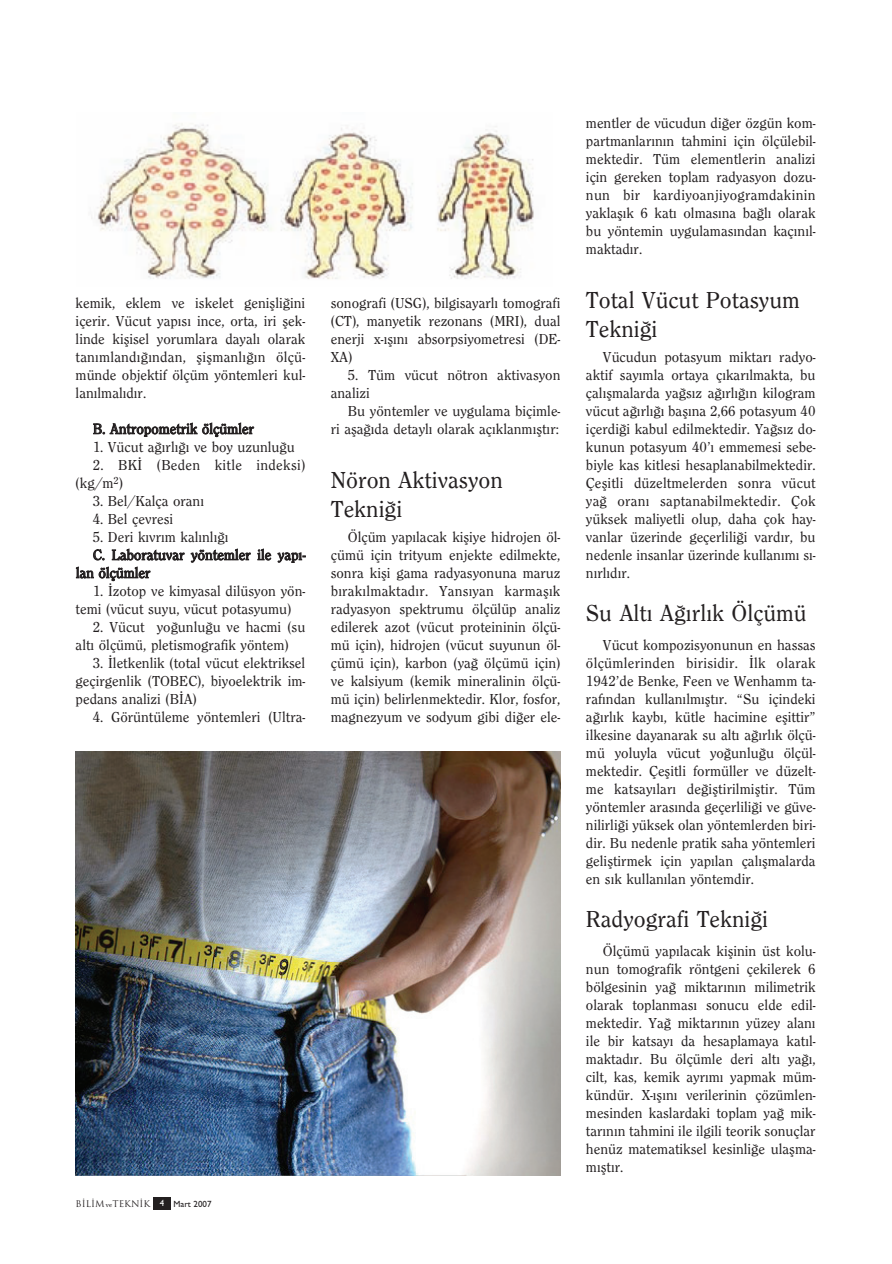
<style>
.page{position:relative;width:892px;height:1264px;background:#fff}
.page>*{position:absolute;margin:0;border:0;box-sizing:border-box;transform-origin:0 0}
.t1{font:500 24px/28.8px "Clearface";color:#231f20}
.t2{font:500 15px/18px "Clearface";color:#231f20;text-align:justify}
.t3{font:500 15px/18px "Clearface";letter-spacing:.02em;color:#231f20}
.t4{font:9px "Trajan";color:#231f20}
.s1{font-family:"Bookman";font-weight:300;font-size:6px}
.s2{font-family:"Gill Sans";font-weight:500;color:#fff}
.s3{font-family:"Gill Sans";font-weight:500}
</style>
<div class="page">
<img style="left:75px;top:123px;width:486px;height:1087px">
<p class="t2" style="left:76px;top:294px;width:231px">kemik, eklem ve iskelet geniflli¤ini içerir. Vücut yap›s› ince, orta, iri flek&shy;linde kiflisel yorumlara dayal› olarak tan›mland›¤›ndan, fliflmanl›¤›n ölçü&shy;münde objektif ölçüm yöntemleri kul&shy;lan›lmal›d›r.</p>
<p class="t2" style="left:93px;top:419px;width:163px">B. Antropometrik ölçümler</p>
<p class="t2" style="left:93px;top:438px;width:204px">1. Vücut a¤›rl›¤› ve boy uzunlu¤u</p>
<p class="t3" style="left:76px;top:456px;width:231px;text-indent:17px">2. BK‹ (Beden kitle indeksi) (kg/m<sup>2</sup>)</p>
<p class="t2" style="left:93px;top:492px;width:113px">3. Bel/Kalça oran›</p>
<p class="t2" style="left:93px;top:510px;width:82px">4. Bel çevresi</p>
<p class="t2" style="left:93px;top:528px;width:137px">5. Deri k›vr›m kal›nl›¤›</p>
<p class="t2" style="left:93px;top:545px;width:214px">C. Laboratuvar yöntemler ile yap›-</p>
<p class="t2" style="left:76px;top:563px;width:76px">lan ölçümler</p>
<p class="t2" style="left:76px;top:582px;width:231px;text-indent:17px">1. ‹zotop ve kimyasal dilüsyon yön&shy;temi (vücut suyu, vücut potasyumu)</p>
<p class="t2" style="left:76px;top:618px;width:231px;text-indent:17px">2. Vücut yo¤unlu¤u ve hacmi (su alt› ölçümü, pletismografik yöntem)</p>
<p class="t2" style="left:76px;top:654px;width:231px;text-indent:17px">3. ‹letkenlik (total vücut elektriksel geçirgenlik (TOBEC), biyoelektrik im&shy;pedans analizi (B‹A)</p>
<p class="t2" style="left:93px;top:708px;width:214px">4. Görüntüleme yöntemleri (Ultra-</p>
<p class="t2" style="left:331px;top:294px;width:231px">sonografi (USG), bilgisayarl› tomografi (CT), manyetik rezonans (MRI), dual enerji x-›fl›n› absorpsiyometresi (DE-XA)</p>
<p class="t2" style="left:331px;top:366px;width:231px;text-indent:17px">5. Tüm vücut nötron aktivasyon analizi</p>
<p class="t2" style="left:331px;top:402px;width:231px;text-align:right">Bu yöntemler ve uygulama biçimle-<br>ri afla¤›da detayl› olarak aç›klanm›flt›r:</p>
<h1 class="t1" style="left:331px;top:465px;width:173px">Nöron Aktivasyon<br>Tekni¤i</h1>
<p class="t2" style="left:331px;top:528px;width:231px;text-indent:17px">Ölçüm yap›lacak kifliye hidrojen öl&shy;çümü için trityum enjekte edilmekte, sonra kifli gama radyasyonuna maruz b›rak›lmaktad›r. Yans›yan karmafl›k radyasyon spektrumu ölçülüp analiz edilerek azot (vücut proteininin ölçü&shy;mü için), hidrojen (vücut suyunun öl&shy;çümü için), karbon (ya¤ ölçümü için) ve kalsiyum (kemik mineralinin ölçü&shy;mü için) belirlenmektedir. Klor, fosfor, magnezyum ve sodyum gibi di¤er ele-</p>
<p class="t4" style="left:76px;top:1198px;width:137px">B‹L‹M <span class="s1">ve</span>TEKN‹K <span class="s2">4</span> <span class="s3">Mart 2007</span></p>
<p class="t2" style="left:586px;top:114px;width:231px">mentler de vücudun di¤er özgün kom&shy;partmanlar›n›n tahmini için ölçülebil&shy;mektedir. Tüm elementlerin analizi için gereken toplam radyasyon dozu&shy;nun bir kardiyoanjiyogramdakinin yaklafl›k 6 kat› olmas›na ba¤l› olarak bu yöntemin uygulamas›ndan kaç›n›l&shy;maktad›r.</p>
<h1 class="t1" style="left:586px;top:285px;width:215px">Total Vücut Potasyum<br>Tekni¤i</h1>
<p class="t2" style="left:586px;top:348px;width:231px;text-indent:17px">Vücudun potasyum miktar› radyo&shy;aktif say›mla ortaya ç›kar›lmakta, bu çal›flmalarda ya¤s›z a¤›rl›¤›n kilogram vücut a¤›rl›¤› bafl›na 2,66 potasyum 40 içerdi¤i kabul edilmektedir. Ya¤s›z do&shy;kunun potasyum 40’› emmemesi sebe&shy;biyle kas kitlesi hesaplanabilmektedir.<br>Çeflitli düzeltmelerden sonra vücut ya¤ oran› saptanabilmektedir. Çok yüksek maliyetli olup, daha çok hay&shy;vanlar üzerinde geçerlili¤i vard›r, bu nedenle insanlar üzerinde kullan›m› s›- n›rl›d›r.</p>
<h1 class="t1" style="left:586px;top:598px;width:222px">Su Alt› A¤›rl›k Ölçümü</h1>
<p class="t2" style="left:586px;top:636px;width:231px;text-indent:17px">Vücut kompozisyonunun en hassas ölçümlerinden birisidir. ‹lk olarak 1942’de Benke, Feen ve Wenhamm ta&shy;raf›ndan kullan›lm›flt›r. “Su içindeki a¤›rl›k kayb›, kütle hacimine eflittir” ilkesine dayanarak su alt› a¤›rl›k ölçü&shy;mü yoluyla vücut yo¤unlu¤u ölçül&shy;mektedir. Çeflitli formüller ve düzelt&shy;me katsay›lar› de¤ifltirilmifltir. Tüm yöntemler aras›nda geçerlili¤i ve güve&shy;nilirli¤i yüksek olan yöntemlerden biri&shy;dir. Bu nedenle pratik saha yöntemleri gelifltirmek için yap›lan çal›flmalarda en s›k kullan›lan yöntemdir.</p>
<h1 class="t1" style="left:586px;top:904px;width:184px">Radyografi Tekni¤i</h1>
<p class="t2" style="left:586px;top:942px;width:231px;text-indent:17px">Ölçümü yap›lacak kiflinin üst kolu&shy;nun tomografik röntgeni çekilerek 6 bölgesinin ya¤ miktar›n›n milimetrik olarak toplanmas› sonucu elde edil&shy;mektedir. Ya¤ miktar›n›n yüzey alan› ile bir katsay› da hesaplamaya kat›l&shy;maktad›r. Bu ölçümle deri alt› ya¤›, cilt, kas, kemik ayr›m› yapmak müm&shy;kündür. X-›fl›n› verilerinin çözümlen&shy;mesinden kaslardaki toplam ya¤ mik&shy;tar›n›n tahmini ile ilgili teorik sonuçlar henüz matematiksel kesinli¤e ulaflma&shy;m›flt›r.</p>
</div>
